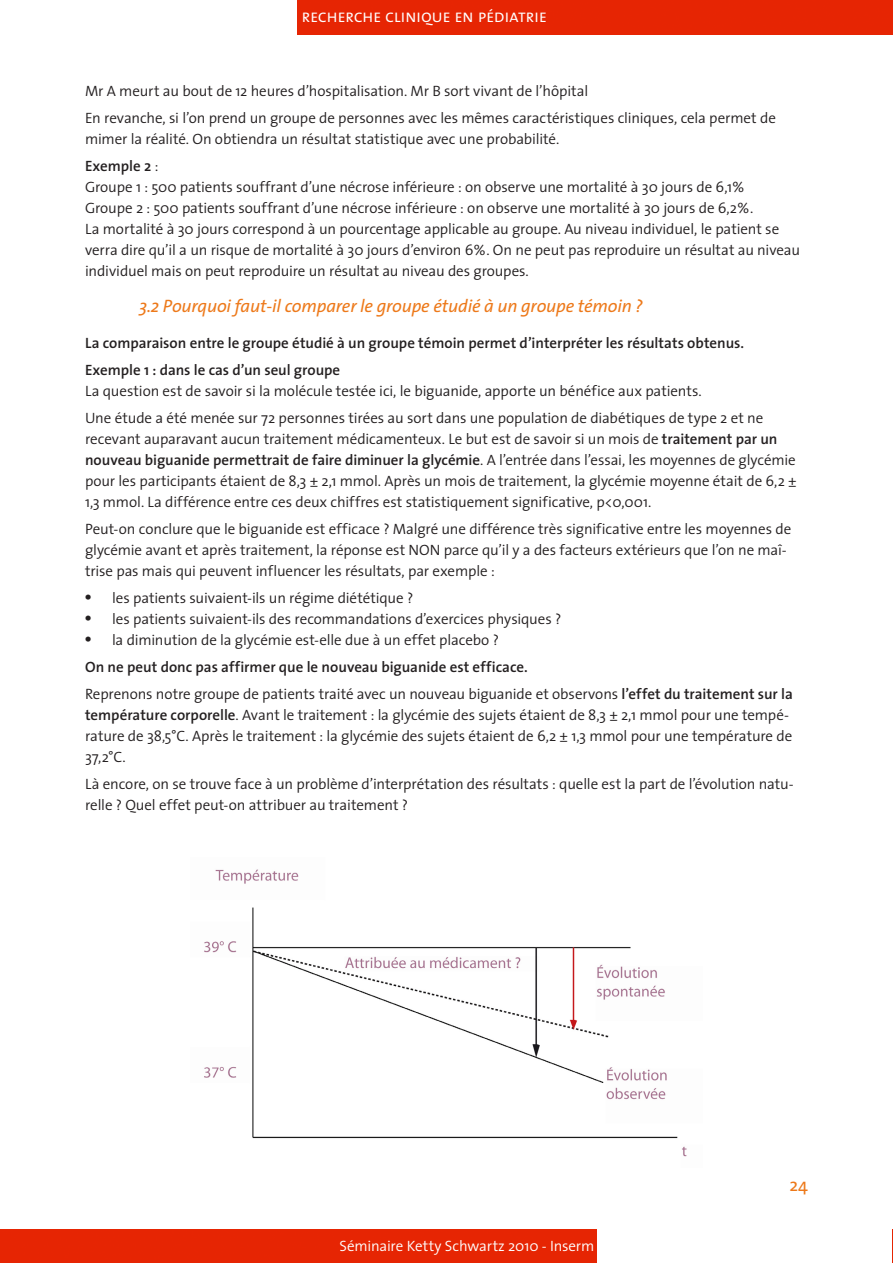
<style>
.page{position:relative;width:893px;height:1263px;background:#fff}
.page>*{position:absolute;margin:0;border:0;box-sizing:border-box;transform-origin:0 0}
.t1{font:italic 18px "The Sans";letter-spacing:-.01em;color:#ed791a}
.t2{font:18px "The Sans Semi Light Caps";letter-spacing:-.025em;color:#fff}
.t3{font:18px "The Sans";color:#ed791a}
.t4{font:300 15px/21px "The Sans";letter-spacing:-.005em;color:#231f20}
.t5{font:600 15px "The Sans";color:#231f20}
.t6{font:300 15px "The Sans";letter-spacing:-.01em;color:#fff}
.s1{font-weight:300}
.s2{font-weight:600}
.s3{font-family:"Times";font-weight:400;font-size:18px}
</style>
<div class="page">
<div style="left:298px;top:0;width:595px;height:34px;background:#e62503"></div>
<div style="left:0;top:1229px;width:597px;height:34px;background:#e62503"></div>
<img style="left:892px;top:1230px;width:1px;height:33px">
<img style="left:204px;top:869px;width:483px;height:288px">
<p class="t2" style="left:301px;top:1px;width:247px">recherche clinique en pédiatrie</p>
<p class="t4" style="left:85px;top:80px;width:505px">Mr A meurt au bout de 12 heures d’hospitalisation. Mr B sort vivant de l’hôpital</p>
<p class="t4" style="left:85px;top:107px;width:692px">En revanche, si l’on prend un groupe de personnes avec les mêmes caractéristiques cliniques, cela permet de mimer la réalité. On obtiendra un résultat statistique avec une probabilité.</p>
<p class="t5" style="left:85px;top:154px;width:75px">Exemple 2 <span class="s1">:</span></p>
<p class="t4" style="left:85px;top:176px;width:661px">Groupe 1 : 500 patients souffrant d’une nécrose inférieure : on observe une mortalité à 30 jours de 6,1%</p>
<p class="t4" style="left:85px;top:197px;width:670px">Groupe 2 : 500 patients souffrant d’une nécrose inférieure : on observe une mortalité à 30 jours de 6,2%.</p>
<p class="t4" style="left:85px;top:218px;width:716px">La mortalité à 30 jours correspond à un pourcentage applicable au groupe. Au niveau individuel, le patient se verra dire qu’il a un risque de mortalité à 30 jours d’environ 6%. On ne peut pas reproduire un résultat au niveau individuel mais on peut reproduire un résultat au niveau des groupes.</p>
<p class="t1" style="left:139px;top:291px;width:505px">3.2 Pourquoi faut-il comparer le groupe étudié à un groupe témoin ?</p>
<p class="t5" style="left:85px;top:331px;width:661px">La comparaison entre le groupe étudié à un groupe témoin permet d’interpréter les résultats obtenus.</p>
<p class="t5" style="left:85px;top:358px;width:257px">Exemple 1 : dans le cas d’un seul groupe</p>
<p class="t4" style="left:85px;top:380px;width:618px">La question est de savoir si la molécule testée ici, le biguanide, apporte un bénéfice aux patients.</p>
<p class="t4" style="left:85px;top:407px;width:713px">Une étude a été menée sur 72 personnes tirées au sort dans une population de diabétiques de type 2 et ne recevant auparavant aucun traitement médicamenteux. Le but est de savoir si un mois de <span class="s2">traitement par un nouveau biguanide permettrait de faire diminuer la glycémie</span>. A l’entrée dans l’essai, les moyennes de glycémie pour les participants étaient de 8,3 ± 2,1 mmol. Après un mois de traitement, la glycémie moyenne était de 6,2 ± 1,3 mmol. La différence entre ces deux chiffres est statistiquement significative, p&lt;0,001.</p>
<p class="t4" style="left:85px;top:518px;width:708px">Peut-on conclure que le biguanide est efficace ? Malgré une différence très significative entre les moyennes de glycémie avant et après traitement, la réponse est NON parce qu’il y a des facteurs extérieurs que l’on ne maî&shy;trise pas mais qui peuvent influencer les résultats, par exemple :</p>
<p class="t4" style="left:85px;top:587px;width:330px"><span class="s3">•</span> les patients suivaient-ils un régime diététique ?</p>
<p class="t4" style="left:85px;top:608px;width:478px"><span class="s3">•</span> les patients suivaient-ils des recommandations d’exercices physiques ?</p>
<p class="t4" style="left:85px;top:629px;width:415px"><span class="s3">•</span> la diminution de la glycémie est-elle due à un effet placebo ?</p>
<p class="t5" style="left:85px;top:655px;width:444px">On ne peut donc pas affirmer que le nouveau biguanide est efficace.</p>
<p class="t4" style="left:85px;top:683px;width:709px">Reprenons notre groupe de patients traité avec un nouveau biguanide et observons <span class="s2">l’effet du traitement sur la température corporelle</span>. Avant le traitement : la glycémie des sujets étaient de 8,3 ± 2,1 mmol pour une tempé&shy;rature de 38,5°C. Après le traitement : la glycémie des sujets étaient de 6,2 ± 1,3 mmol pour une température de 37,2°C.</p>
<p class="t4" style="left:85px;top:773px;width:710px">Là encore, on se trouve face à un problème d’interprétation des résultats : quelle est la part de l’évolution natu&shy;relle ? Quel effet peut-on attribuer au traitement ?</p>
<p class="t6" style="left:340px;top:1234px;width:256px">Séminaire Ketty Schwartz 2010 - Inserm</p>
<p class="t3" style="left:789px;top:1170px;width:20px">24</p>
</div>
